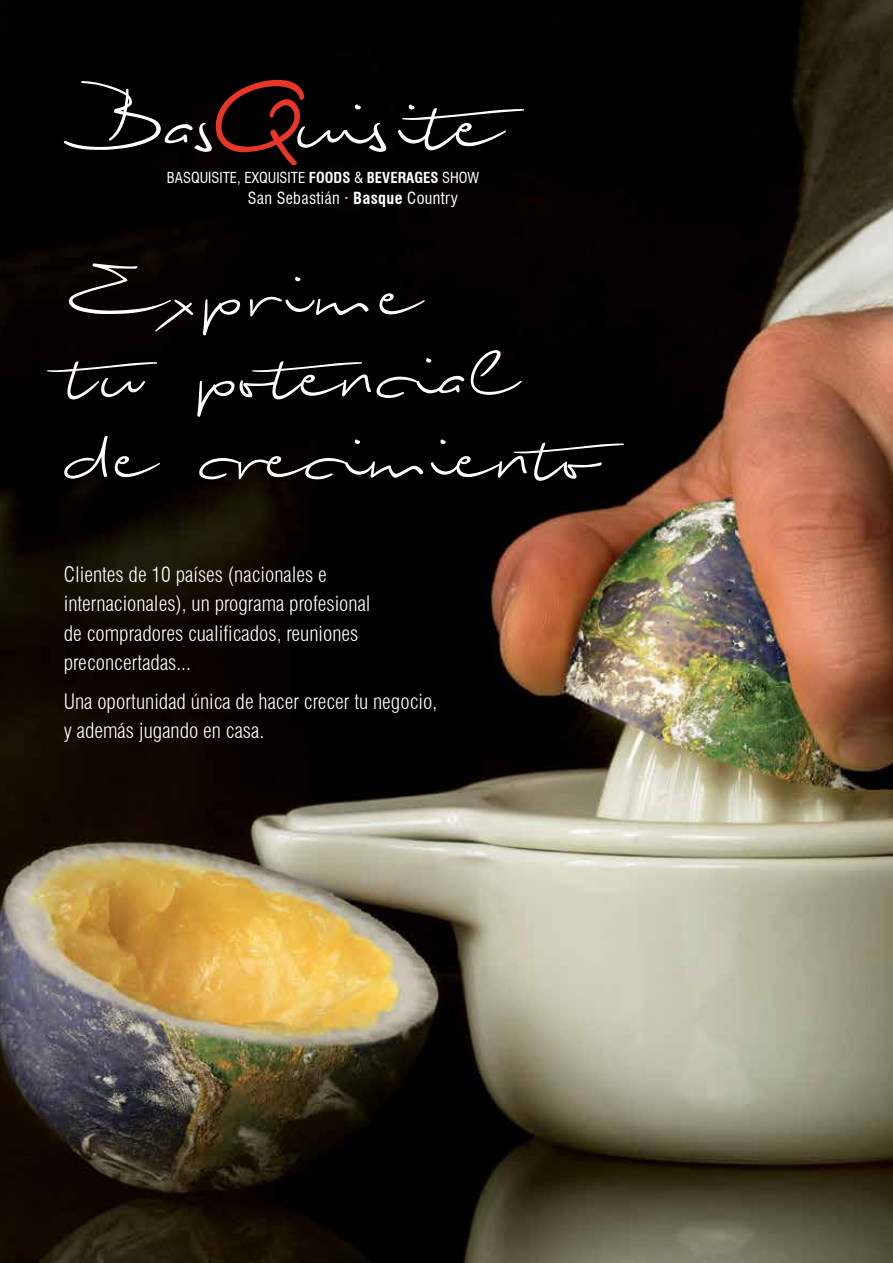
<style>
.page{position:relative;width:893px;height:1263px;background:#fff}
.page>*{position:absolute;margin:0;border:0;box-sizing:border-box;transform-origin:0 0}
.t1{font:101.7px/81.3px "Biloxi Script";color:#fff}
.t2{font:300 condensed 20.7px/29.7px "Swiss 721 BT";color:#fff}
.t3{font:condensed 16.35px "Swiss 721 BT";letter-spacing:.02em;color:#fff}
.t4{font:condensed 14.85px "Swiss 721 BT";color:#fff}
.s1{font-weight:700}
</style>
<div class="page">
<img style="left:0;top:0;width:893px;height:1263px">
<svg style="left:64px;top:80px;width:460px;height:85px;background:#1b1312"></svg>
<p class="t4" style="left:167px;top:169px;width:314px">BASQUISITE, EXQUISITE <span class="s1">FOODS</span> &amp; <span class="s1">BEVERAGES</span> SHOW</p>
<p class="t3" style="left:248px;top:188px;width:212px">SAN SEBASTIÁN · <span class="s1">BASQUE</span> COUNTRY</p>
<h1 class="t1" style="left:64px;top:254px;width:578px">Exprime<br>tu potencial<br>de crecimiento</h1>
<p class="t2" style="left:64px;top:559px;width:308px">Clientes de 10 países (nacionales e internacionales), un programa profesional de compradores cualificados, reuniones preconcertadas...</p>
<p class="t2" style="left:64px;top:686px;width:375px">Una oportunidad única de hacer crecer tu negocio, y además jugando en casa.</p>
</div>
